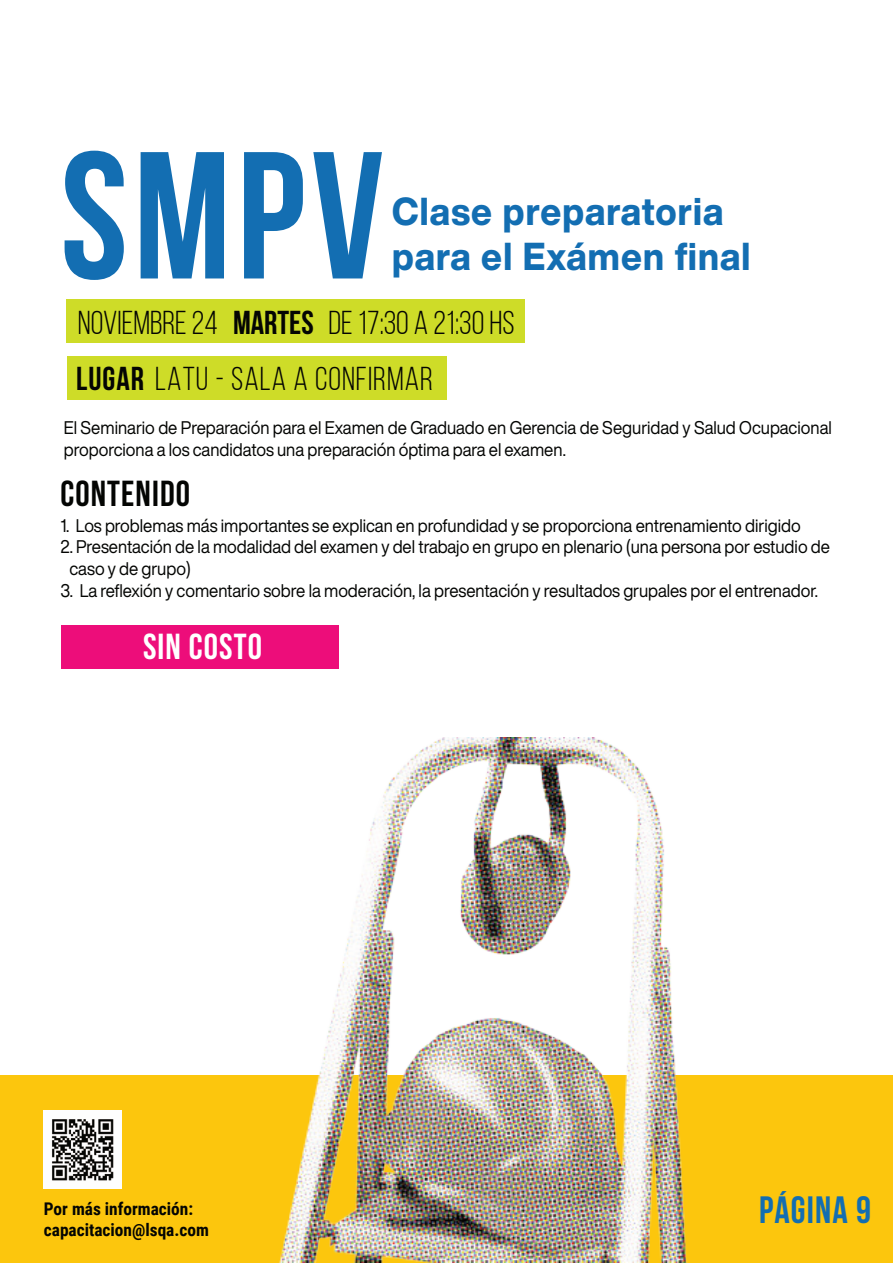
<style>
.page{position:relative;width:893px;height:1263px;background:#fff}
.page>*{position:absolute;margin:0;border:0;box-sizing:border-box;transform-origin:0 0}
.t1{font:700 180.45px "Bebas Neue";color:#136eb2}
.t2{font:800 38.25px "Helvetica Now Display";letter-spacing:.03em;color:#136eb2;scale:.94 1}
.t3{font:700 37.95px "Bebas Neue";letter-spacing:.03em;color:#136eb2}
.t4{font:700 36px "Bebas Neue";letter-spacing:.03em;color:#040503}
.t5{font:700 36px "Bebas Neue";letter-spacing:.03em;color:#fff}
.t6{font:33px/55.5px "Bebas Neue";color:#040503}
.t7{font:18px/21.6px "Helvetica Now Display";color:#040503;scale:.94 1}
.t8{font:700 17.55px/21px "Roboto Condensed";color:#040503}
.s1{font-weight:700}
</style>
<div class="page">
<div style="left:0;top:1075px;width:893px;height:188px;background:#fcc60d"></div>
<div style="left:61px;top:625px;width:278px;height:43px;background:#ed0d7a"></div>
<div style="left:67px;top:299px;width:458px;height:44px;background:#cedc28"></div>
<div style="left:67px;top:356px;width:379px;height:44px;background:#cedc28"></div>
<img style="left:43px;top:737px;width:645px;height:525px">
<img style="left:44px;top:1110px;width:77px;height:78px">
<h1 class="t1" style="left:60px;top:117px;width:325px">SMPV</h1>
<h2 class="t2" style="left:392px;top:184px;width:354px">Clase preparatoria</h2>
<h2 class="t2" style="left:392px;top:229px;width:382px">para el Exámen final</h2>
<h3 class="t6" style="left:76px;top:295px;width:440px">NOVIEMBRE 24 <span class="s1">MARTES</span> DE 17:30 A 21:30 HS<br><span class="s1">LUGAR</span> LATU - SALA A CONFIRMAR</h3>
<p class="t7" style="left:64px;top:417px;width:818px">El Seminario de Preparación para el Examen de Graduado en Gerencia de Seguridad y Salud Ocupacional proporciona a los candidatos una preparación óptima para el examen.</p>
<h3 class="t4" style="left:60px;top:474px;width:131px">CONTENIDO</h3>
<p class="t7" style="left:60px;top:514px;width:789px">1. Los problemas más importantes se explican en profundidad y se proporciona entrenamiento dirigido</p>
<p class="t7" style="left:69px;top:536px;width:811px;text-indent:-9px">2. Presentación de la modalidad del examen y del trabajo en grupo en plenario (una persona por estudio de caso y de grupo)</p>
<p class="t7" style="left:60px;top:579px;width:807px">3. La reflexión y comentario sobre la moderación, la presentación y resultados grupales por el entrenador.</p>
<h3 class="t5" style="left:143px;top:627px;width:120px">SIN COSTO</h3>
<p class="t8" style="left:44px;top:1197px;width:167px">Por más información: capacitacion@lsqa.com</p>
<h3 class="t3" style="left:759px;top:1189px;width:113px">PÁGINA 9</h3>
</div>
